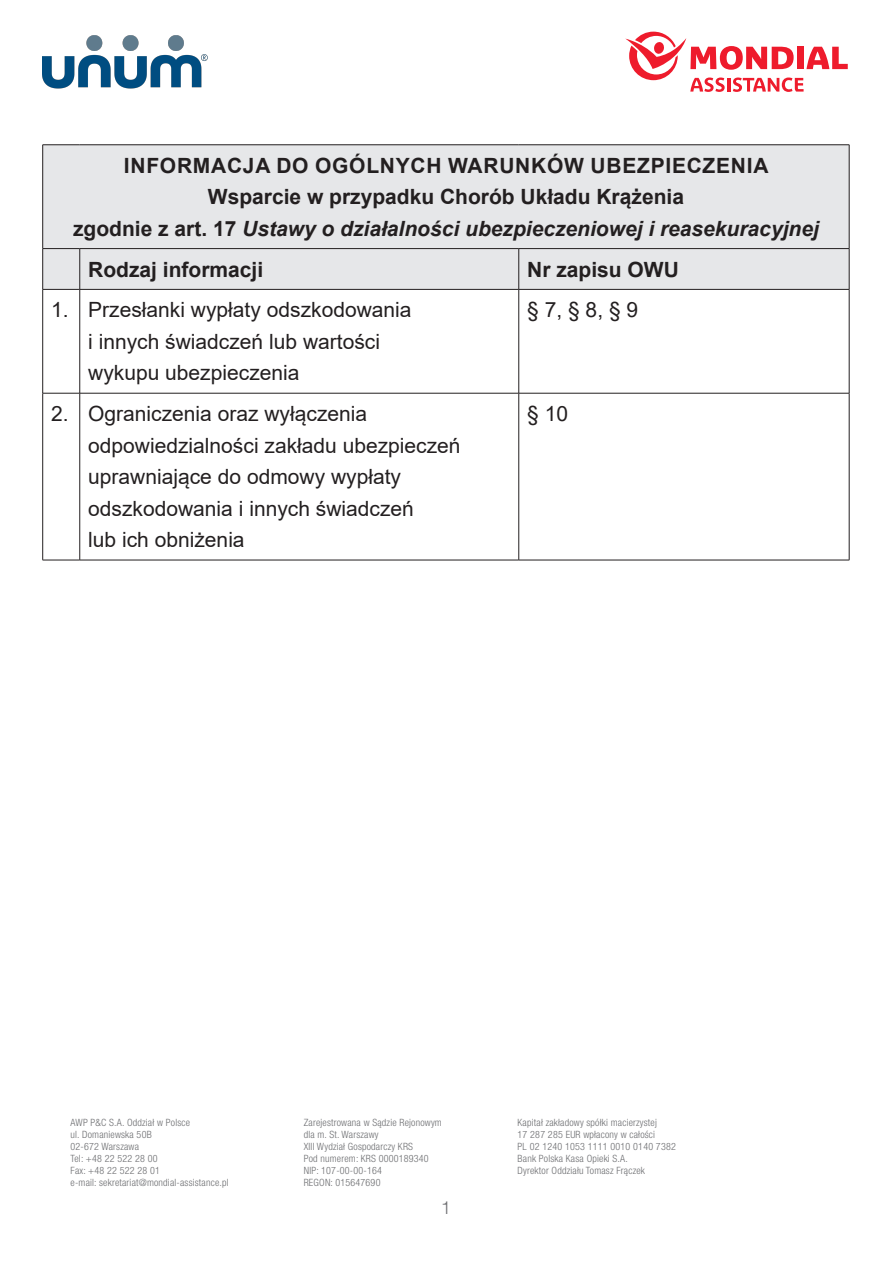
<style>
.page{position:relative;width:893px;height:1263px;background:#fff}
.page>*{position:absolute;margin:0;border:0;box-sizing:border-box;transform-origin:0 0}
.t1{font:21px/31.5px "Arial";color:#231f20}
.t2{font:700 21px/31.5px "Arial";letter-spacing:.035em;color:#231f20;text-align:center}
.t3{font:700 21px "Arial";color:#231f20}
.t4{font:300 18px "Helvetica Neue LT Pro";color:#6c6d70}
.t5{font:300 condensed 10.05px/12px "Helvetica Neue LT Pro";letter-spacing:.02em;color:#6c6d70}
.s1{font-style:italic}
</style>
<div class="page">
<svg style="left:625px;top:32px;width:223px;height:60px"></svg>
<img style="left:43px;top:36px;width:164px;height:53px">
<div style="left:43px;top:145px;width:806px;height:144px;background:#e6e7e9"></div>
<hr style="left:43px;top:144px;width:37px;height:1px;background:#231f20">
<hr style="left:42px;top:145px;width:1px;height:103px;background:#231f20">
<hr style="left:80px;top:144px;width:439px;height:1px;background:#231f20">
<hr style="left:519px;top:144px;width:330px;height:1px;background:#231f20">
<hr style="left:849px;top:145px;width:1px;height:103px;background:#231f20">
<hr style="left:43px;top:248px;width:37px;height:1px;background:#231f20">
<hr style="left:42px;top:249px;width:1px;height:40px;background:#231f20">
<hr style="left:80px;top:248px;width:439px;height:1px;background:#231f20">
<hr style="left:80px;top:249px;width:1px;height:40px;background:#231f20">
<hr style="left:519px;top:248px;width:330px;height:1px;background:#231f20">
<hr style="left:518px;top:249px;width:1px;height:40px;background:#231f20">
<hr style="left:849px;top:249px;width:1px;height:40px;background:#231f20">
<hr style="left:43px;top:289px;width:37px;height:1px;background:#231f20">
<hr style="left:42px;top:290px;width:1px;height:103px;background:#231f20">
<hr style="left:80px;top:289px;width:439px;height:1px;background:#231f20">
<hr style="left:80px;top:290px;width:1px;height:103px;background:#231f20">
<hr style="left:519px;top:289px;width:330px;height:1px;background:#231f20">
<hr style="left:518px;top:290px;width:1px;height:103px;background:#231f20">
<hr style="left:849px;top:290px;width:1px;height:103px;background:#231f20">
<hr style="left:43px;top:393px;width:37px;height:1px;background:#231f20">
<hr style="left:42px;top:393px;width:1px;height:167px;background:#231f20">
<hr style="left:80px;top:393px;width:439px;height:1px;background:#231f20">
<hr style="left:80px;top:393px;width:1px;height:167px;background:#231f20">
<hr style="left:519px;top:393px;width:330px;height:1px;background:#231f20">
<hr style="left:518px;top:393px;width:1px;height:167px;background:#231f20">
<hr style="left:849px;top:393px;width:1px;height:167px;background:#231f20">
<hr style="left:43px;top:560px;width:37px;height:1px;background:#231f20">
<hr style="left:80px;top:560px;width:439px;height:1px;background:#231f20">
<hr style="left:519px;top:560px;width:330px;height:1px;background:#231f20">
<h1 class="t2" style="left:73px;top:150px;width:747px">INFORMACJA DO OGÓLNYCH WARUNKÓW UBEZPIECZENIA<br>Wsparcie w przypadku Chorób Układu Krążenia<br>zgodnie z art. 17 <span class="s1">Ustawy o działalności ubezpieczeniowej i reasekuracyjnej</span></h1>
<h1 class="t3" style="left:88px;top:254px;width:177px">Rodzaj informacji</h1>
<h1 class="t3" style="left:527px;top:254px;width:153px">Nr zapisu OWU</h1>
<h1 class="t1" style="left:88px;top:294px;width:325px;text-indent:-37px">1. Przesłanki wypłaty odszkodowania i innych świadczeń lub wartości wykupu ubezpieczenia</h1>
<h1 class="t1" style="left:527px;top:294px;width:112px">§ 7, § 8, § 9</h1>
<h1 class="t1" style="left:88px;top:398px;width:374px;text-indent:-37px">2. Ograniczenia oraz wyłączenia odpowiedzialności zakładu ubezpieczeń uprawniające do odmowy wypłaty odszkodowania i innych świadczeń<br>lub ich obniżenia</h1>
<h1 class="t1" style="left:527px;top:398px;width:42px">§ 10</h1>
<p class="t5" style="left:71px;top:1116px;width:160px">AWP P&amp;C S.A. Oddział w Polsce<br>ul. Domaniewska 50B<br>02-672 Warszawa<br>Tel: +48 22 522 28 00<br>Fax: +48 22 522 28 01<br>e-mail: sekretariat@mondial-assistance.pl</p>
<p class="t5" style="left:304px;top:1116px;width:140px">Zarejestrowana w Sądzie Rejonowym dla m. St. Warszawy<br>XIII Wydział Gospodarczy KRS<br>Pod numerem: KRS 0000189340<br>NIP: 107-00-00-164<br>REGON: 015647690</p>
<p class="t5" style="left:518px;top:1116px;width:160px">Kapitał zakładowy spółki macierzystej<br>17 287 285 EUR wpłacony w całości<br>PL 02 1240 1053 1111 0010 0140 7382<br>Bank Polska Kasa Opieki S.A.<br>Dyrektor Oddziału Tomasz Frączek</p>
<h2 class="t4" style="left:441px;top:1197px;width:12px">1</h2>
</div>
